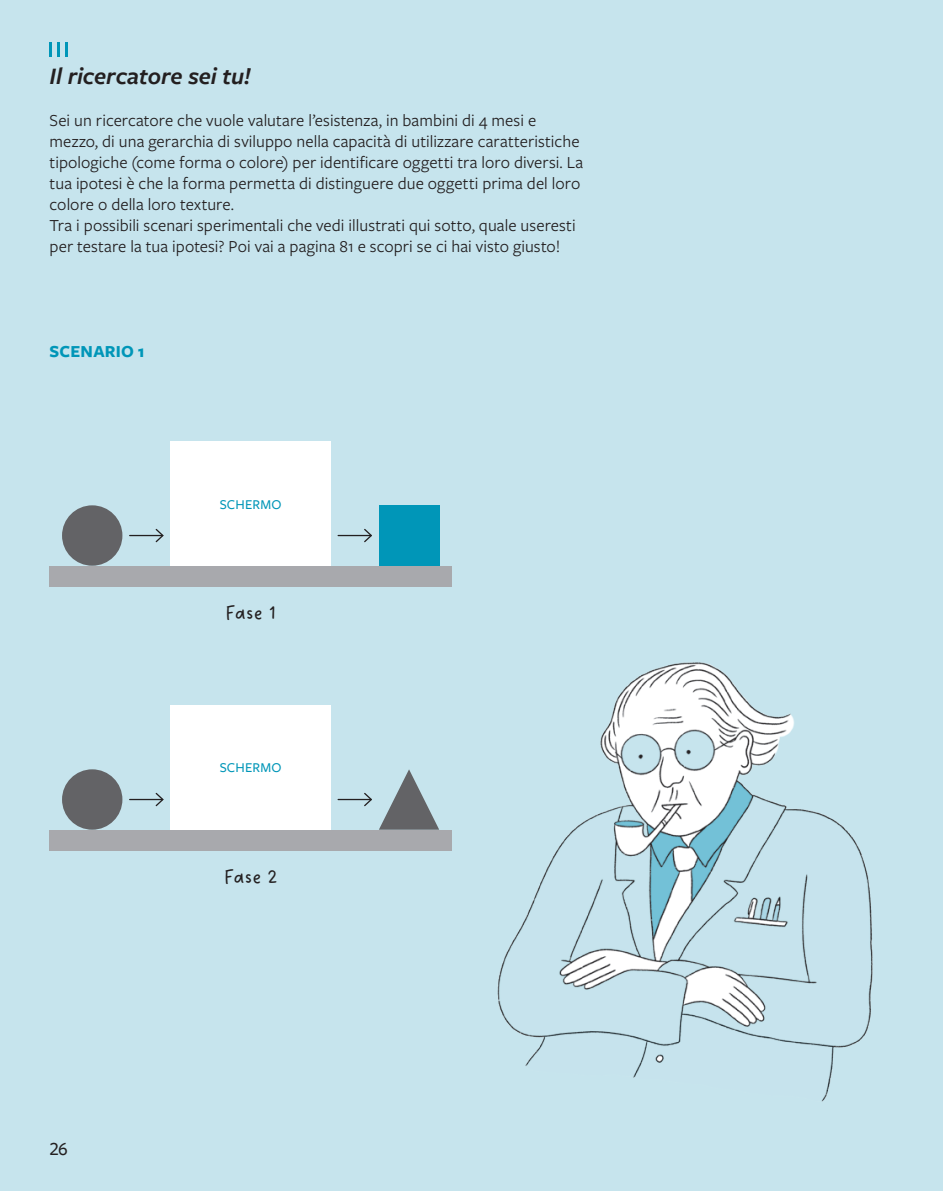
<style>
.page{position:relative;width:943px;height:1191px;background:#c6e4ed}
.page>*{position:absolute;margin:0;border:0;box-sizing:border-box;transform-origin:0 0}
.t1{font:italic 600 24.5px "Freight Sans Pro";letter-spacing:-.005em;color:#231f20}
.t2{font:21px "Dreaming Outloud Sans";letter-spacing:.005em;color:#231f20}
.t3{font:500 19.25px "Freight Sans Pro";color:#231f20}
.t4{font:17.5px/21px "Freight Sans Pro";letter-spacing:.005em;color:#231f20}
.t5{font:700 17.5px "Freight Sans Pro";letter-spacing:.01em;color:#0096b8}
.t6{font:500 14px "Freight Sans Pro";letter-spacing:.015em;color:#0096b8}
</style>
<div class="page">
<img style="left:435px;top:662px;width:438px;height:440px">
<svg style="left:50px;top:43px;width:2px;height:14px"></svg>
<hr style="left:57px;top:43px;width:3px;height:14px;background:#0096b8">
<hr style="left:65px;top:43px;width:3px;height:14px;background:#0096b8">
<div style="left:50px;top:566px;width:401px;height:20px;background:#a8a9ad"></div>
<div style="left:170px;top:441px;width:161px;height:125px;background:#fff"></div>
<div style="left:62px;top:505px;width:60px;height:61px;background:#636366;border-radius:50%"></div>
<div style="left:379px;top:505px;width:60px;height:61px;background:#0096b8"></div>
<hr style="left:130px;top:535px;width:33px;height:1px;background:#231f20">
<svg style="left:154px;top:528px;width:10px;height:15px"></svg>
<hr style="left:338px;top:535px;width:33px;height:1px;background:#231f20">
<svg style="left:363px;top:528px;width:9px;height:15px"></svg>
<div style="left:50px;top:829px;width:401px;height:21px;background:#a8a9ad"></div>
<div style="left:170px;top:705px;width:161px;height:124px;background:#fff"></div>
<div style="left:62px;top:769px;width:60px;height:60px;background:#636366;border-radius:50%"></div>
<svg style="left:379px;top:769px;width:60px;height:60px"></svg>
<hr style="left:130px;top:799px;width:33px;height:1px;background:#231f20">
<svg style="left:154px;top:792px;width:10px;height:15px"></svg>
<hr style="left:338px;top:799px;width:33px;height:1px;background:#231f20">
<svg style="left:363px;top:792px;width:9px;height:15px"></svg>
<h1 class="t1" style="left:50px;top:60px;width:203px">Il ricercatore sei tu!</h1>
<p class="t4" style="left:50px;top:109px;width:535px">Sei un ricercatore che vuole valutare l’esistenza, in bambini di 4 mesi e mezzo, di una gerarchia di sviluppo nella capacità di utilizzare caratteristiche tipologiche (come forma o colore) per identificare oggetti tra loro diversi. La tua ipotesi è che la forma permetta di distinguere due oggetti prima del loro colore o della loro texture.<br>Tra i possibili scenari sperimentali che vedi illustrati qui sotto, quale useresti per testare la tua ipotesi? Poi vai a pagina 81 e scopri se ci hai visto giusto!</p>
<p class="t5" style="left:50px;top:339px;width:97px">SCENARIO 1</p>
<p class="t6" style="left:220px;top:494px;width:63px">SCHERMO</p>
<p class="t2" style="left:225px;top:600px;width:52px">Fase 1</p>
<p class="t6" style="left:220px;top:758px;width:63px">SCHERMO</p>
<p class="t2" style="left:224px;top:864px;width:55px">Fase 2</p>
<p class="t3" style="left:50px;top:1136px;width:20px">26</p>
</div>
